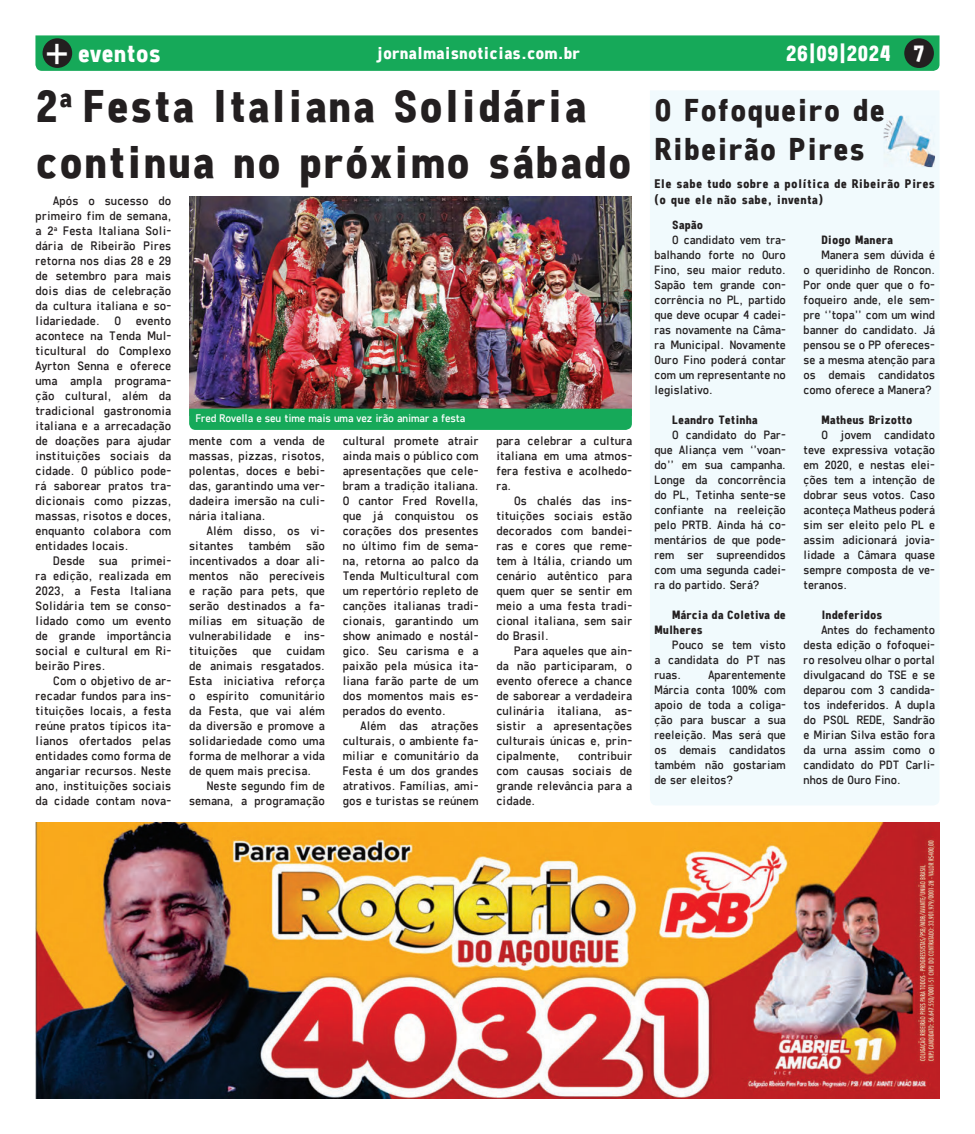
<style>
.page{position:relative;width:975px;height:1134px;background:#fff}
.page>*{position:absolute;margin:0;border:0;box-sizing:border-box;transform-origin:0 0}
.t1{font:700 46.62px/55.9px "Freeroad";letter-spacing:.02em;color:#231f20}
.t2{font:41.75px "N Haas Grotesk TX Pro 55 Rg";color:#fff}
.t3{font:700 32.12px/38.5px "Freeroad";letter-spacing:.02em;color:#231f20}
.t4{font:700 25.25px "Freeroad";color:#fff}
.t5{font:700 22.5px "Freeroad";color:#fff}
.t6{font:700 17.5px "Freeroad";color:#fff}
.t7{font:700 12.75px/15.2px "Freeroad";letter-spacing:.02em;color:#231f20}
.t8{font:12.5px/15px "Freeroad";letter-spacing:.01em;color:#231f20;text-align:justify}
.t9{font:12.25px/15px "Freeroad";color:#231f20;text-align:justify}
.t10{font:700 12.25px/15px "Freeroad";color:#231f20}
.t11{font:11.25px "Freeroad";letter-spacing:-.01em;color:#fff}
.t12{font:9.88px "N Haas Grotesk TX Pro 55 Rg";color:#231f20}
</style>
<div class="page">
<div style="left:35px;top:35px;width:904px;height:36px;background:#16a959"></div>
<div style="left:904px;top:38px;width:29px;height:30px;background:#231f20;border-radius:50%"></div>
<div style="left:43px;top:38px;width:29px;height:30px;background:#231f20;border-radius:50%"></div>
<img style="left:189px;top:197px;width:443px;height:212px">
<div style="left:189px;top:409px;width:443px;height:21px;background:#16a959"></div>
<div style="left:650px;top:91px;width:289px;height:714px;background:#f1fafd"></div>
<img style="left:883px;top:116px;width:51px;height:51px">
<svg style="left:883px;top:116px;width:2px;height:11px"></svg>
<img style="left:35px;top:822px;width:904px;height:276px">
<p class="t12" style="left:51px;top:38px;width:7px">+</p>
<p class="t12" style="left:912px;top:38px;width:7px">+</p>
<h2 class="t2" style="left:45px;top:29px;width:27px">+</h2>
<h3 class="t5" style="left:913px;top:43px;width:13px">7</h3>
<h3 class="t4" style="left:78px;top:42px;width:85px">eventos</h3>
<h3 class="t5" style="left:785px;top:43px;width:106px">26|09|2024</h3>
<h3 class="t6" style="left:377px;top:45px;width:204px">jornalmaisnoticias.com.br</h3>
<h1 class="t1" style="left:35px;top:81px;width:598px">2<sup>a</sup> Festa Italiana Solidária continua no próximo sábado</h1>
<p class="t8" style="left:36px;top:195px;width:137px;text-indent:18px">Após o sucesso do primeiro fim de semana, a 2<sup>a</sup> Festa Italiana Soli&shy;dária de Ribeirão Pires retorna nos dias 28 e 29 de setembro para mais dois dias de celebração da cultura italiana e so&shy;lidariedade. O evento acontece na Tenda Mul&shy;ticultural do Complexo Ayrton Senna e oferece uma ampla programa&shy;ção cultural, além da tradicional gastronomia italiana e a arrecadação de doações para ajudar instituições sociais da cidade. O público pode&shy;rá saborear pratos tra&shy;dicionais como pizzas, massas, risotos e doces, enquanto colabora com entidades locais.</p>
<p class="t8" style="left:36px;top:555px;width:137px;text-indent:18px">Desde sua primei&shy;ra edição, realizada em 2023, a Festa Italiana Solidária tem se conso&shy;lidado como um evento de grande importância social e cultural em Ri&shy;beirão Pires.</p>
<p class="t8" style="left:36px;top:675px;width:137px;text-indent:18px">Com o objetivo de ar&shy;recadar fundos para ins&shy;tituições locais, a festa reúne pratos típicos ita&shy;lianos ofertados pelas entidades como forma de angariar recursos. Neste ano, instituições sociais da cidade contam nova-</p>
<p class="t11" style="left:196px;top:414px;width:271px">Fred Rovella e seu time mais uma vez irão animar a festa</p>
<p class="t8" style="left:189px;top:435px;width:137px">mente com a venda de massas, pizzas, risotos, polentas, doces e bebi&shy;das, garantindo uma ver&shy;dadeira imersão na culi&shy;nária italiana.</p>
<p class="t8" style="left:189px;top:525px;width:137px;text-indent:18px">Além disso, os vi&shy;sitantes também são incentivados a doar ali&shy;mentos não perecíveis e ração para pets, que serão destinados a fa&shy;mílias em situação de vulnerabilidade e ins&shy;tituições que cuidam de animais resgatados.<br>Esta iniciativa reforça o espírito comunitário da Festa, que vai além da diversão e promove a solidariedade como uma forma de melhorar a vida de quem mais precisa.</p>
<p class="t8" style="left:189px;top:780px;width:137px;text-align:right">Neste segundo fim de semana, a programação</p>
<p class="t8" style="left:343px;top:435px;width:137px">cultural promete atrair ainda mais o público com apresentações que cele&shy;bram a tradição italiana.<br>O cantor Fred Rovella, que já conquistou os corações dos presentes no último fim de sema&shy;na, retorna ao palco da Tenda Multicultural com um repertório repleto de canções italianas tradi&shy;cionais, garantindo um show animado e nostál&shy;gico. Seu carisma e a paixão pela música ita&shy;liana farão parte de um dos momentos mais es&shy;perados do evento.</p>
<p class="t8" style="left:343px;top:720px;width:137px;text-indent:18px">Além das atrações culturais, o ambiente fa&shy;miliar e comunitário da Festa é um dos grandes atrativos. Famílias, ami&shy;gos e turistas se reúnem</p>
<p class="t8" style="left:496px;top:435px;width:137px">para celebrar a cultura italiana em uma atmos&shy;fera festiva e acolhedo&shy;ra.</p>
<p class="t8" style="left:496px;top:495px;width:137px;text-indent:18px">Os chalés das ins&shy;tituições sociais estão decorados com bandei&shy;ras e cores que reme&shy;tem à Itália, criando um cenário autêntico para quem quer se sentir em meio a uma festa tradi&shy;cional italiana, sem sair do Brasil.</p>
<p class="t8" style="left:496px;top:645px;width:137px;text-indent:18px">Para aqueles que ain&shy;da não participaram, o evento oferece a chance de saborear a verdadeira culinária italiana, as&shy;sistir a apresentações culturais únicas e, prin&shy;cipalmente,</p>
<p class="t8" style="left:496px;top:750px;width:137px;text-indent:82px">contribuir com causas sociais de grande relevância para a cidade.</p>
<h3 class="t3" style="left:654px;top:93px;width:232px">O Fofoqueiro de<br>Ribeirão Pires</h3>
<p class="t7" style="left:654px;top:177px;width:282px">Ele sabe tudo sobre a política de Ribeirão Pires (o que ele não sabe, inventa)</p>
<p class="t10" style="left:672px;top:218px;width:33px">Sapão</p>
<p class="t9" style="left:654px;top:233px;width:133px;text-indent:18px">O candidato vem tra&shy;balhando forte no Ouro Fino, seu maior reduto.<br>Sapão tem grande con&shy;corrência no PL, partido que deve ocupar 4 cadei&shy;ras novamente na Câma&shy;ra Municipal. Novamente Ouro Fino poderá contar com um representante no legislativo.</p>
<p class="t10" style="left:672px;top:413px;width:87px">Leandro Tetinha</p>
<p class="t9" style="left:654px;top:428px;width:133px;text-indent:18px">O candidato do Par&shy;que Aliança vem ‘’voan&shy;do’’ em sua campanha.<br>Longe da concorrência do PL, Tetinha sente-se confiante na reeleição pelo PRTB. Ainda há co&shy;mentários de que pode&shy;rem ser supreendidos com uma segunda cadei&shy;ra do partido. Será?</p>
<p class="t10" style="left:654px;top:608px;width:133px;text-indent:18px">Márcia da Coletiva de<br>Mulheres</p>
<p class="t9" style="left:654px;top:638px;width:133px;text-indent:18px">Pouco se tem visto a candidata do PT nas ruas.</p>
<p class="t9" style="left:654px;top:668px;width:133px;text-indent:54px">Aparentemente Márcia conta 100% com apoio de toda a coliga&shy;ção para buscar a sua reeleição. Mas será que os demais candidatos também não gostariam de ser eleitos?</p>
<p class="t10" style="left:821px;top:233px;width:73px">Diogo Manera</p>
<p class="t9" style="left:803px;top:248px;width:133px;text-indent:18px">Manera sem dúvida é o queridinho de Roncon.<br>Por onde quer que o fo&shy;foqueiro ande, ele sem&shy;pre ‘’topa’’ com um wind banner do candidato. Já pensou se o PP ofereces&shy;se a mesma atenção para os demais candidatos como oferece a Manera?</p>
<p class="t10" style="left:821px;top:413px;width:93px">Matheus Brizotto</p>
<p class="t9" style="left:803px;top:428px;width:133px;text-indent:18px">O jovem candidato teve expressiva votação em 2020, e nestas elei&shy;ções tem a intenção de dobrar seus votos. Caso aconteça Matheus poderá sim ser eleito pelo PL e assim adicionará jovia&shy;lidade a Câmara quase sempre composta de ve&shy;teranos.</p>
<p class="t10" style="left:821px;top:608px;width:62px">Indeferidos</p>
<p class="t9" style="left:803px;top:623px;width:133px;text-indent:18px">Antes do fechamento desta edição o fofoquei&shy;ro resolveu olhar o portal divulgacand do TSE e se deparou com 3 candida&shy;tos indeferidos. A dupla do PSOL REDE, Sandrão e Mirian Silva estão fora da urna assim como o candidato do PDT Carli&shy;nhos de Ouro Fino.</p>
</div>
